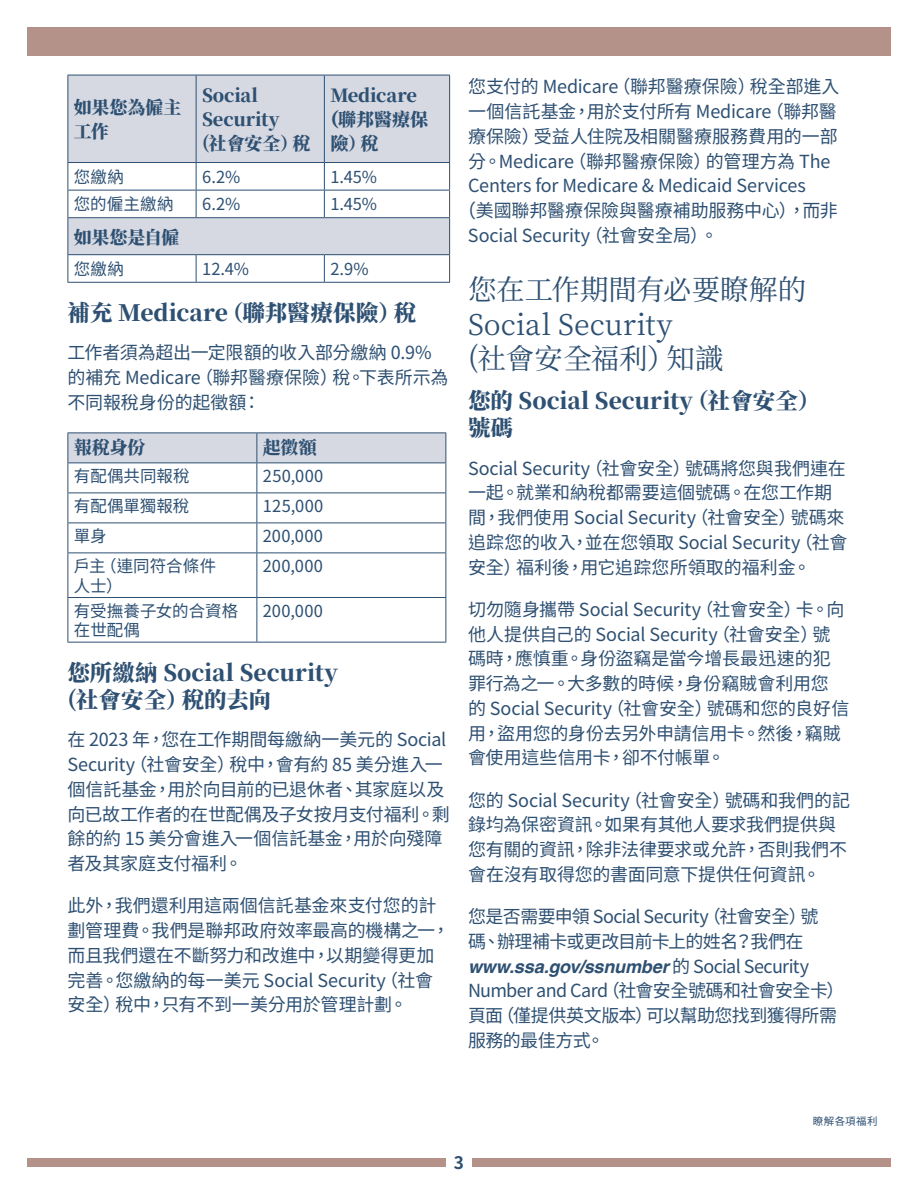
<style>
.page{position:relative;width:918px;height:1188px;background:#fff}
.page>*{position:absolute;margin:0;border:0;box-sizing:border-box;transform-origin:0 0}
.t1{font:28.5px/34.2px "Noto Serif CJ Ktc";color:#2e5072}
.t2{font:900 22.5px/27px "Noto Serif CJ Ktc";color:#2e5072}
.t3{font:18px/24.8px "Noto Sans CJ Ktc";letter-spacing:-.01em;color:#2e5072}
.t4{font:18px/24.8px "Noto Sans CJ Ktc";letter-spacing:-.035em;color:#2e5072}
.t5{font:900 18px/24px "Noto Serif CJ Ktc";letter-spacing:-.01em;color:#2e5072}
.t6{font:700 17.25px "Noto Sans CJ Ktc";color:#2e5072}
.t7{font:16.5px/19.5px "Noto Sans CJ Ktc";letter-spacing:.01em;color:#2e5072}
.t8{font:10.5px "Noto Sans CJ Ktc";letter-spacing:.035em;color:#2e5072}
.s1{font-family:"Helvetica";font-weight:700;font-style:italic}
</style>
<div class="page">
<div style="left:27px;top:1159px;width:419px;height:8px;background:#b49189"></div>
<div style="left:472px;top:1159px;width:419px;height:8px;background:#b49189"></div>
<div style="left:27px;top:27px;width:864px;height:28px;background:#b49189"></div>
<div style="left:68px;top:218px;width:382px;height:37px;background:#d6d9e2"></div>
<svg style="left:68px;top:75px;width:382px;height:142px"></svg>
<hr style="left:68px;top:217px;width:128px;height:1px;background:#2e5072">
<hr style="left:68px;top:218px;width:1px;height:36px;background:#2e5072">
<hr style="left:196px;top:217px;width:128px;height:1px;background:#2e5072">
<hr style="left:324px;top:217px;width:126px;height:1px;background:#2e5072">
<hr style="left:449px;top:218px;width:1px;height:36px;background:#2e5072">
<hr style="left:68px;top:254px;width:128px;height:1px;background:#2e5072">
<svg style="left:68px;top:255px;width:1px;height:27px"></svg>
<hr style="left:196px;top:254px;width:128px;height:1px;background:#2e5072">
<svg style="left:196px;top:255px;width:1px;height:27px"></svg>
<hr style="left:324px;top:254px;width:126px;height:1px;background:#2e5072">
<svg style="left:324px;top:255px;width:1px;height:27px"></svg>
<svg style="left:449px;top:255px;width:1px;height:27px"></svg>
<hr style="left:68px;top:282px;width:128px;height:1px;background:#2e5072">
<hr style="left:196px;top:282px;width:128px;height:1px;background:#2e5072">
<hr style="left:324px;top:282px;width:126px;height:1px;background:#2e5072">
<div style="left:69px;top:434px;width:377px;height:29px;background:#d6d9e2"></div>
<hr style="left:68px;top:433px;width:189px;height:1px;background:#2e5072">
<hr style="left:68px;top:433px;width:1px;height:30px;background:#2e5072">
<hr style="left:257px;top:433px;width:189px;height:1px;background:#2e5072">
<hr style="left:256px;top:433px;width:1px;height:30px;background:#2e5072">
<hr style="left:446px;top:433px;width:1px;height:30px;background:#2e5072">
<hr style="left:68px;top:463px;width:189px;height:1px;background:#2e5072">
<hr style="left:68px;top:463px;width:1px;height:30px;background:#2e5072">
<hr style="left:257px;top:463px;width:189px;height:1px;background:#2e5072">
<hr style="left:256px;top:463px;width:1px;height:30px;background:#2e5072">
<hr style="left:446px;top:463px;width:1px;height:30px;background:#2e5072">
<hr style="left:68px;top:493px;width:189px;height:1px;background:#2e5072">
<hr style="left:68px;top:493px;width:1px;height:30px;background:#2e5072">
<hr style="left:257px;top:493px;width:189px;height:1px;background:#2e5072">
<hr style="left:256px;top:493px;width:1px;height:30px;background:#2e5072">
<hr style="left:446px;top:493px;width:1px;height:30px;background:#2e5072">
<hr style="left:68px;top:523px;width:189px;height:1px;background:#2e5072">
<hr style="left:68px;top:523px;width:1px;height:30px;background:#2e5072">
<hr style="left:257px;top:523px;width:189px;height:1px;background:#2e5072">
<hr style="left:256px;top:523px;width:1px;height:30px;background:#2e5072">
<hr style="left:446px;top:523px;width:1px;height:30px;background:#2e5072">
<hr style="left:68px;top:553px;width:189px;height:1px;background:#2e5072">
<hr style="left:68px;top:553px;width:1px;height:44px;background:#2e5072">
<hr style="left:257px;top:553px;width:189px;height:1px;background:#2e5072">
<hr style="left:256px;top:553px;width:1px;height:44px;background:#2e5072">
<hr style="left:446px;top:553px;width:1px;height:44px;background:#2e5072">
<hr style="left:68px;top:597px;width:189px;height:1px;background:#2e5072">
<hr style="left:68px;top:598px;width:1px;height:44px;background:#2e5072">
<hr style="left:257px;top:597px;width:189px;height:1px;background:#2e5072">
<hr style="left:256px;top:598px;width:1px;height:44px;background:#2e5072">
<hr style="left:446px;top:598px;width:1px;height:44px;background:#2e5072">
<hr style="left:68px;top:642px;width:189px;height:1px;background:#2e5072">
<hr style="left:257px;top:642px;width:189px;height:1px;background:#2e5072">
<p class="t5" style="left:74px;top:96px;width:109px">如果您為僱主工作</p>
<p class="t5" style="left:202px;top:84px;width:110px">Social<br>Security<br>(社會安全）稅</p>
<p class="t5" style="left:330px;top:84px;width:99px">Medicare (聯邦醫療保險）稅</p>
<p class="t7" style="left:74px;top:167px;width:52px">您繳納</p>
<p class="t7" style="left:202px;top:167px;width:40px">6.2%</p>
<p class="t7" style="left:330px;top:167px;width:48px">1.45%</p>
<p class="t7" style="left:74px;top:195px;width:101px">您的僱主繳納</p>
<p class="t7" style="left:202px;top:195px;width:40px">6.2%</p>
<p class="t7" style="left:330px;top:195px;width:48px">1.45%</p>
<p class="t5" style="left:74px;top:225px;width:107px">如果您是自僱</p>
<p class="t7" style="left:74px;top:260px;width:52px">您繳納</p>
<p class="t7" style="left:202px;top:260px;width:48px">12.4%</p>
<p class="t7" style="left:330px;top:260px;width:40px">2.9%</p>
<h2 class="t2" style="left:68px;top:300px;width:350px">補充 Medicare（聯邦醫療保險）稅</h2>
<p class="t3" style="left:68px;top:341px;width:383px">工作者須為超出一定限額的收入部分繳納 0.9%的補充 Medicare（聯邦醫療保險）稅。下表所示為不同報稅身份的起徵額：</p>
<p class="t5" style="left:74px;top:436px;width:73px">報稅身份</p>
<p class="t5" style="left:263px;top:436px;width:56px">起徵額</p>
<p class="t7" style="left:74px;top:467px;width:117px">有配偶共同報稅</p>
<p class="t7" style="left:263px;top:467px;width:62px">250,000</p>
<p class="t7" style="left:74px;top:497px;width:117px">有配偶單獨報稅</p>
<p class="t7" style="left:263px;top:497px;width:62px">125,000</p>
<p class="t7" style="left:74px;top:527px;width:34px">單身</p>
<p class="t7" style="left:263px;top:527px;width:62px">200,000</p>
<p class="t7" style="left:74px;top:557px;width:144px">戶主（連同符合條件人士）</p>
<p class="t7" style="left:263px;top:557px;width:62px">200,000</p>
<p class="t7" style="left:74px;top:601px;width:166px">有受撫養子女的合資格在世配偶</p>
<p class="t7" style="left:263px;top:601px;width:62px">200,000</p>
<h2 class="t2" style="left:68px;top:660px;width:272px">您所繳納 Social Security (社會安全）稅的去向</h2>
<p class="t3" style="left:68px;top:728px;width:384px">在 2023 年，您在工作期間每繳納一美元的 Social<br>Security（社會安全）稅中，會有約 85 美分進入一個信託基金，用於向目前的已退休者、其家庭以及向已故工作者的在世配偶及子女按月支付福利。剩餘的約 15 美分會進入一個信託基金，用於向殘障者及其家庭支付福利。</p>
<p class="t3" style="left:68px;top:894px;width:384px">此外，我們還利用這兩個信託基金來支付您的計劃管理費。我們是聯邦政府效率最高的機構之一，而且我們還在不斷努力和改進中，以期變得更加完善。您繳納的每一美元 Social Security（社會安全）稅中，只有不到一美分用於管理計劃。</p>
<p class="t3" style="left:468px;top:75px;width:373px">您支付的 Medicare（聯邦醫療保險）稅全部進入一個信託基金，用於支付所有 Medicare（聯邦醫療保險）受益人住院及相關醫療服務費用的一部分。Medicare（聯邦醫療保險）的管理方為 The<br>Centers for Medicare &amp; Medicaid Services<br>(美國聯邦醫療保險與醫療補助服務中心），而非<br>Social Security（社會安全局）。</p>
<h1 class="t1" style="left:468px;top:274px;width:340px">您在工作期間有必要瞭解的<br>Social Security<br>(社會安全福利）知識</h1>
<h2 class="t2" style="left:468px;top:388px;width:354px">您的 Social Security（社會安全）號碼</h2>
<p class="t3" style="left:468px;top:456px;width:381px">Social Security（社會安全）號碼將您與我們連在一起。就業和納稅都需要這個號碼。在您工作期間，我們使用 Social Security（社會安全）號碼來追踪您的收入，並在您領取 Social Security（社會安全）福利後，用它追踪您所領取的福利金。</p>
<p class="t3" style="left:468px;top:597px;width:383px">切勿隨身攜帶 Social Security（社會安全）卡。向他人提供自己的 Social Security（社會安全）號碼時，應慎重。身份盜竊是當今增長最迅速的犯罪行為之一。大多數的時候，身份竊賊會利用您的 Social Security（社會安全）號碼和您的良好信用，盜用您的身份去另外申請信用卡。然後，竊賊會使用這些信用卡，卻不付帳單。</p>
<p class="t3" style="left:468px;top:788px;width:384px">您的 Social Security（社會安全）號碼和我們的記錄均為保密資訊。如果有其他人要求我們提供與您有關的資訊，除非法律要求或允許，否則我們不會在沒有取得您的書面同意下提供任何資訊。</p>
<p class="t4" style="left:468px;top:905px;width:378px">您是否需要申領 Social Security（社會安全）號<br>碼、辦理補卡或更改目前卡上的姓名？我們在<span class="s1">www.ssa.gov/ssnumber</span> 的 Social Security<br>Number and Card（社會安全號碼和社會安全卡）頁面（僅提供英文版本）可以幫助您找到獲得所需服務的最佳方式。</p>
<p class="t8" style="left:813px;top:1115px;width:66px">瞭解各項福利</p>
<p class="t6" style="left:454px;top:1153px;width:12px">3</p>
</div>
